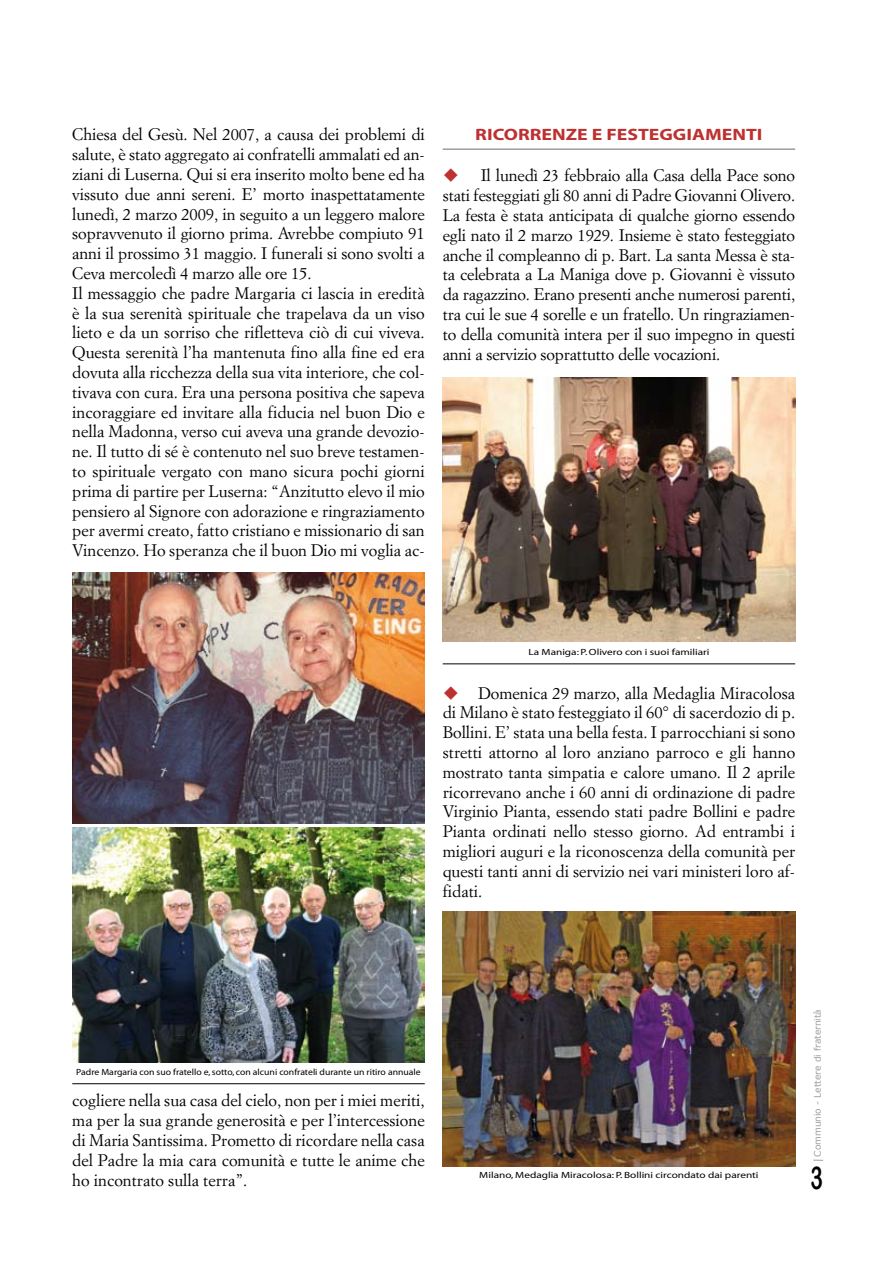
<style>
.page{position:relative;width:893px;height:1263px;background:#fff}
.page>*{position:absolute;margin:0;border:0;box-sizing:border-box;transform-origin:0 0}
.t1{font:31.5px "Arial Rounded MT Bold";color:#000;scale:.67 1}
.t2{font:16.5px/19.8px "Simoncini Garamond";color:#000;text-align:justify}
.t3{font:700 16.5px "Myriad";color:#bd3131;scale:1.2 1}
.t4{font:9px "Myriad";color:#000;scale:1.25 1}
.t5{font:9px "Myriad";color:#000;scale:1.08 1}
.t6{font:9px "Verdana";color:#9c9d9f}
.s1{color:#bd3131}
</style>
<div class="page">
<img style="left:72px;top:573px;width:353px;height:251px">
<img style="left:72px;top:828px;width:353px;height:235px">
<hr style="left:443px;top:148px;width:352px;height:2px;background:#9c9d9f">
<hr style="left:72px;top:1083px;width:353px;height:1px;background:#000">
<img style="left:443px;top:377px;width:352px;height:265px">
<hr style="left:443px;top:663px;width:352px;height:1px;background:#000">
<img style="left:443px;top:911px;width:352px;height:255px">
<p class="t2" style="left:72px;top:124px;width:354px;text-align:left">Chiesa del Gesù. Nel 2007, a causa dei problemi di salute, è stato aggregato ai confratelli ammalati ed an&shy;ziani di Luserna. Qui si era inserito molto bene ed ha vissuto due anni sereni. E’ morto inaspettatamente lunedì, 2 marzo 2009, in seguito a un leggero malore sopravvenuto il giorno prima. Avrebbe compiuto 91 anni il prossimo 31 maggio. I funerali si sono svolti a Ceva mercoledì 4 marzo alle ore 15.<br>Il messaggio che padre Margaria ci lascia in eredità è la sua serenità spirituale che trapelava da un viso lieto e da un sorriso che rifletteva ciò di cui viveva.<br>Questa serenità l’ha mantenuta fino alla fine ed era dovuta alla ricchezza della sua vita interiore, che col&shy;tivava con cura. Era una persona positiva che sapeva incoraggiare ed invitare alla fiducia nel buon Dio e nella Madonna, verso cui aveva una grande devozio&shy;ne. Il tutto di sé è contenuto nel suo breve testamen&shy;to spirituale vergato con mano sicura pochi giorni prima di partire per Luserna: “Anzitutto elevo il mio pensiero al Signore con adorazione e ringraziamento per avermi creato, fatto cristiano e missionario di san Vincenzo. Ho speranza che il buon Dio mi voglia ac-</p>
<p class="t3" style="left:475px;top:126px;width:241px">RICORRENZE E FESTEGGIAMENTI</p>
<p class="t2" style="left:443px;top:165px;width:354px"><span class="s1">◆</span> Il lunedì 23 febbraio alla Casa della Pace sono stati festeggiati gli 80 anni di Padre Giovanni Olivero.<br>La festa è stata anticipata di qualche giorno essendo egli nato il 2 marzo 1929. Insieme è stato festeggiato anche il compleanno di p. Bart. La santa Messa è sta&shy;ta celebrata a La Maniga dove p. Giovanni è vissuto da ragazzino. Erano presenti anche numerosi parenti, tra cui le sue 4 sorelle e un fratello. Un ringraziamen&shy;to della comunità intera per il suo impegno in questi anni a servizio soprattutto delle vocazioni.</p>
<p class="t4" style="left:528px;top:647px;width:146px">La Maniga: P. Olivero con i suoi familiari</p>
<p class="t2" style="left:443px;top:683px;width:354px"><span class="s1">◆</span> Domenica 29 marzo, alla Medaglia Miracolosa di Milano è stato festeggiato il 60° di sacerdozio di p.<br>Bollini. E’ stata una bella festa. I parrocchiani si sono stretti attorno al loro anziano parroco e gli hanno mostrato tanta simpatia e calore umano. Il 2 aprile ricorrevano anche i 60 anni di ordinazione di padre Virginio Pianta, essendo stati padre Bollini e padre Pianta ordinati nello stesso giorno. Ad entrambi i migliori auguri e la riconoscenza della comunità per questi tanti anni di servizio nei vari ministeri loro af&shy;fidati.</p>
<p class="t5" style="left:76px;top:1067px;width:320px">Padre Margaria con suo fratello e, sotto, con alcuni confrateli durante un ritiro annuale</p>
<p class="t2" style="left:72px;top:1090px;width:354px">cogliere nella sua casa del cielo, non per i miei meriti, ma per la sua grande generosità e per l’intercessione di Maria Santissima. Prometto di ricordare nella casa del Padre la mia cara comunità e tutte le anime che ho incontrato sulla terra”.</p>
<p class="t4" style="left:479px;top:1171px;width:225px">Milano, Medaglia Miracolosa: P. Bollini circondato dai parenti</p>
<p class="t6" style="left:812px;top:1157px;width:149px;rotate:-90deg">Communio - Lettere di fraternità</p>
<h1 class="t1" style="left:810px;top:1159px;width:20px">3</h1>
</div>
